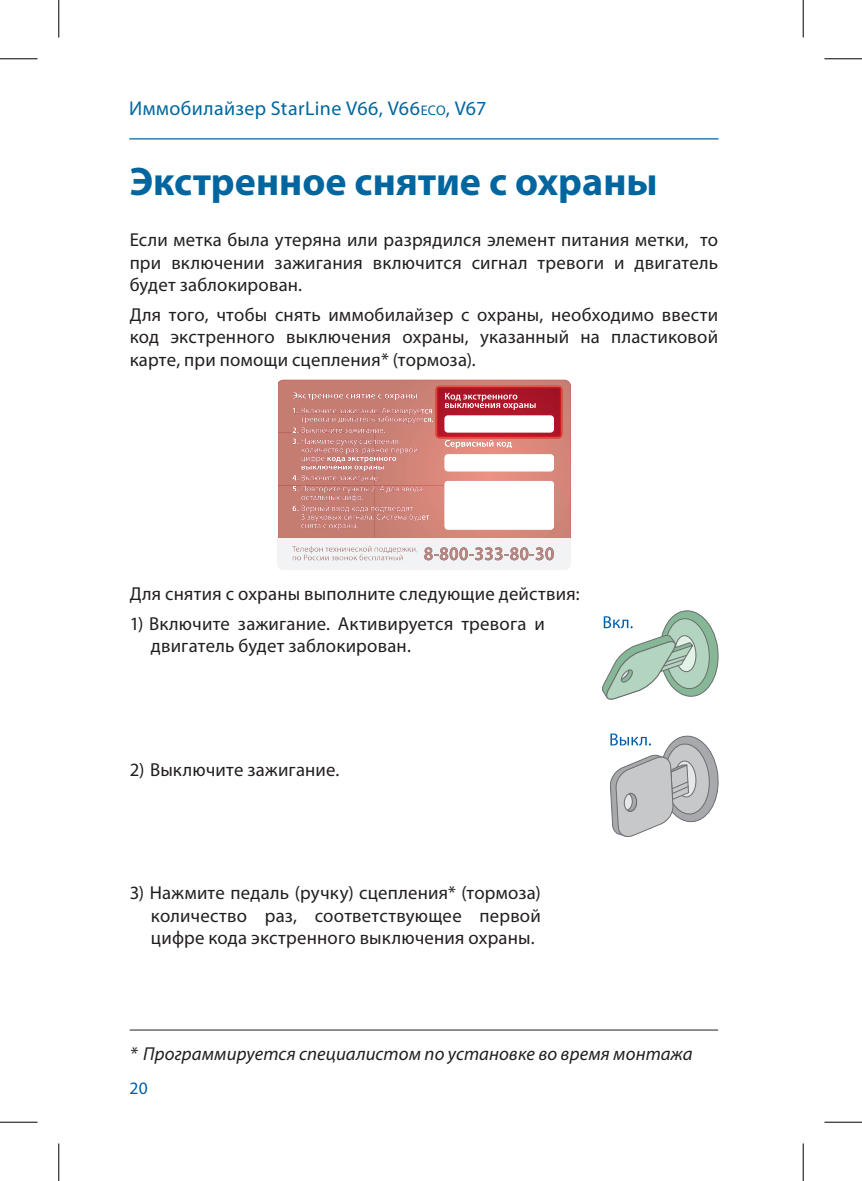
<style>
.page{position:relative;width:862px;height:1181px;background:#fff}
.page>*{position:absolute;margin:0;border:0;box-sizing:border-box;transform-origin:0 0}
.t1{font:700 40px "Myriad Pro";color:#01669f}
.t2{font:20px "Myriad Pro";letter-spacing:.02em;color:#01669f}
.t3{font:18.75px/22.5px "Myriad Pro";letter-spacing:.01em;color:#231f20;text-align:justify}
.t4{font:italic 18.75px "Myriad Pro";letter-spacing:.005em;color:#231f20}
.t5{font:17.5px "Myriad Pro";color:#015fae}
.s1{font-size:14px}
.s2{font-style:inherit}
</style>
<div class="page">
<hr style="left:130px;top:138px;width:588px;height:1px;background:#01669f">
<svg style="left:278px;top:387px;width:293px;height:151px;background:#cc8379"></svg>
<svg style="left:277px;top:538px;width:294px;height:32px"></svg>
<svg style="left:422px;top:515px;width:7px;height:5px"></svg>
<div style="left:444px;top:481px;width:110px;height:49px;background:#fff;border-radius:3px"></div>
<svg style="left:278px;top:380px;width:284px;height:105px"></svg>
<img style="left:292px;top:392px;width:112px;height:9px">
<img style="left:310px;top:476px;width:63px;height:5px">
<svg style="left:602px;top:611px;width:116px;height:88px"></svg>
<svg style="left:610px;top:733px;width:108px;height:103px"></svg>
<hr style="left:130px;top:1029px;width:588px;height:1px;background:#231f20">
<hr style="left:0;top:58px;width:38px;height:1px;background:#000">
<hr style="left:824px;top:58px;width:38px;height:1px;background:#000">
<hr style="left:0;top:1121px;width:38px;height:1px;background:#000">
<hr style="left:824px;top:1121px;width:38px;height:1px;background:#000">
<hr style="left:58px;top:0;width:1px;height:38px;background:#000">
<hr style="left:58px;top:1143px;width:1px;height:38px;background:#000">
<hr style="left:802px;top:0;width:1px;height:38px;background:#000">
<hr style="left:802px;top:1143px;width:1px;height:38px;background:#000">
<p class="t2" style="left:129px;top:96px;width:359px">Иммобилайзер StarLine V66, V66<span class="s1">ECO</span><span class="s2">, V67</span></p>
<h1 class="t1" style="left:130px;top:155px;width:529px">Экстренное снятие с охраны</h1>
<p class="t3" style="left:130px;top:228px;width:590px">Если метка была утеряна или разрядился элемент питания метки, то при включении зажигания включится сигнал тревоги и двигатель будет заблокирован.</p>
<p class="t3" style="left:130px;top:303px;width:590px">Для того, чтобы снять иммобилайзер с охраны, необходимо ввести код экстренного выключения охраны, указанный на пластиковой карте, при помощи сцепления* (тормоза).</p>
<p class="t3" style="left:130px;top:582px;width:451px">Для снятия с охраны выполните следующие действия:</p>
<p class="t3" style="left:151px;top:612px;width:395px;text-indent:-21px">1) Включите зажигание. Активируется тревога и двигатель будет заблокирован.</p>
<p class="t3" style="left:130px;top:758px;width:211px">2) Выключите зажигание.</p>
<p class="t3" style="left:151px;top:881px;width:391px;text-indent:-21px">3) Нажмите педаль (ручку) сцепления* (тормоза) количество раз, соответствующее первой цифре кода экстренного выключения охраны.</p>
<p class="t4" style="left:130px;top:1042px;width:564px">* Программируется специалистом по установке во время монтажа</p>
<p class="t5" style="left:129px;top:1076px;width:20px">20</p>
</div>
